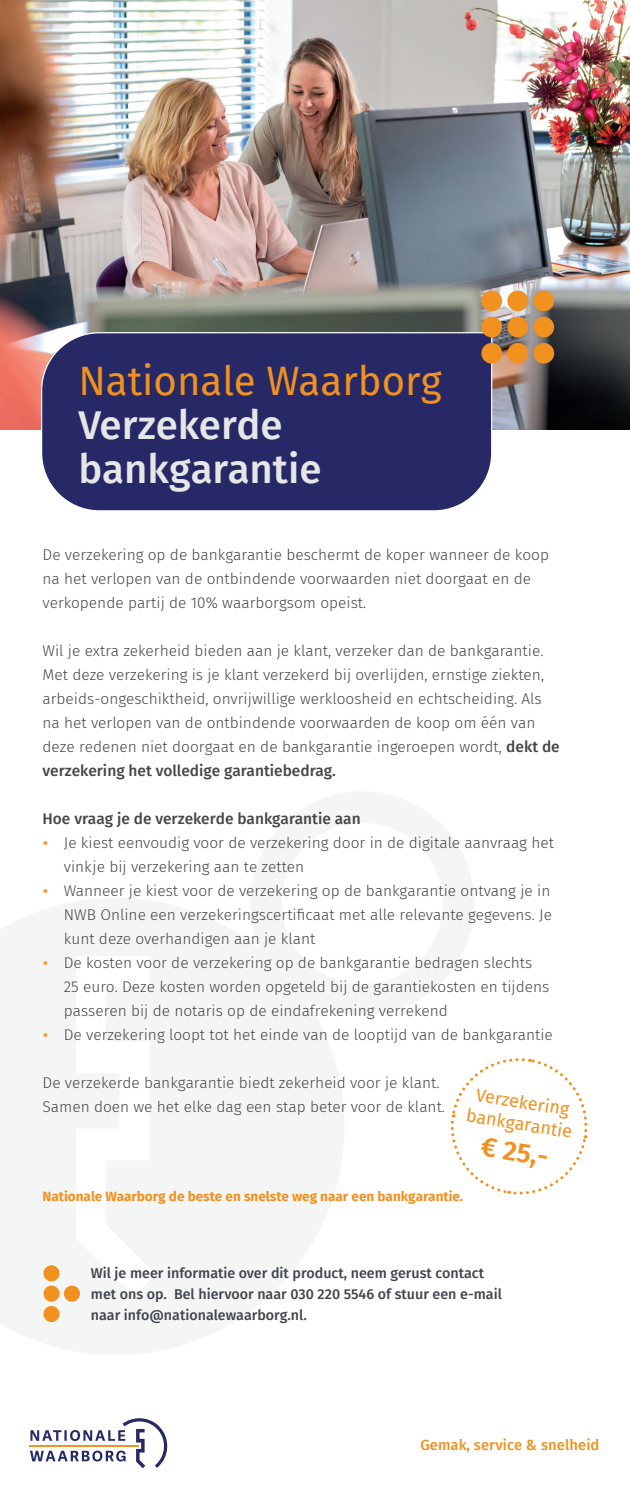
<style>
.page{position:relative;width:630px;height:1489px;background:#fff}
.page>*{position:absolute;margin:0;border:0;box-sizing:border-box;transform-origin:0 0}
.t1{font:500 40.2px/43.7px "Fira Sans";color:#e5e6e6}
.t2{font:40.2px "Fira Sans";color:#f09120}
.t3{font:600 27px "Fira Sans";color:#f09120}
.t4{font:17.85px/21.6px "Fira Sans";color:#f09120;text-align:center}
.t5{font:300 15.45px/24px "Fira Sans";color:#454647}
.t6{font:500 15.45px "Fira Sans";color:#454647}
.t7{font:500 14.7px "Fira Sans";letter-spacing:.005em;color:#f09120}
.t8{font:500 14.25px/21px "Fira Sans";color:#40444e}
.t9{font:700 13.5px "Fira Sans";color:#f09120}
.s1{font-weight:500}
.s2{color:#f39e3a}
</style>
<div class="page">
<img style="left:0;top:0;width:629px;height:429px">
<svg style="left:0;top:898px;width:344px;height:456px;fill:#f4f6f5"></svg>
<svg style="left:250px;top:792px;width:224px;height:223px"></svg>
<svg style="left:30px;top:1418px;width:138px;height:50px"></svg>
<div style="left:43px;top:1265px;width:17px;height:16px;background:#f09120;border-radius:50%"></div>
<div style="left:64px;top:1285px;width:16px;height:16px;background:#f09120;border-radius:50%"></div>
<div style="left:43px;top:1285px;width:17px;height:16px;background:#f09120;border-radius:50%"></div>
<div style="left:43px;top:1305px;width:17px;height:16px;background:#f09120;border-radius:50%"></div>
<div style="left:40px;top:331px;width:452px;height:180px;background:#262966"></div>
<div style="left:533px;top:290px;width:21px;height:21px;background:#f09120;border-radius:50%"></div>
<div style="left:533px;top:317px;width:21px;height:20px;background:#f09120;border-radius:50%"></div>
<div style="left:533px;top:343px;width:21px;height:20px;background:#f09120;border-radius:50%"></div>
<div style="left:507px;top:290px;width:21px;height:21px;background:#f09120;border-radius:50%"></div>
<div style="left:507px;top:317px;width:21px;height:20px;background:#f09120;border-radius:50%"></div>
<div style="left:507px;top:343px;width:21px;height:20px;background:#f09120;border-radius:50%"></div>
<div style="left:481px;top:290px;width:20px;height:21px;background:#f09120;border-radius:50%"></div>
<div style="left:481px;top:317px;width:20px;height:20px;background:#f09120;border-radius:50%"></div>
<div style="left:481px;top:343px;width:20px;height:20px;background:#f09120;border-radius:50%"></div>
<svg style="left:450px;top:1058px;width:138px;height:137px"></svg>
<h1 class="t2" style="left:78px;top:351px;width:364px">Nationale Waarborg</h1>
<h1 class="t1" style="left:78px;top:401px;width:244px">Verzekerde bankgarantie</h1>
<p class="t5" style="left:43px;top:542px;width:507px">De verzekering op de bankgarantie beschermt de koper wanneer de koop na het verlopen van de ontbindende voorwaarden niet doorgaat en de verkopende partij de 10% waarborgsom opeist.</p>
<p class="t5" style="left:43px;top:638px;width:518px">Wil je extra zekerheid bieden aan je klant, verzeker dan de bankgarantie.<br>Met deze verzekering is je klant verzekerd bij overlijden, ernstige ziekten, arbeids-ongeschiktheid, onvrijwillige werkloosheid en echtscheiding. Als na het verlopen van de ontbindende voorwaarden de koop om één van deze redenen niet doorgaat en de bankgarantie ingeroepen wordt, <span class="s1">dekt de verzekering het volledige garantiebedrag.</span></p>
<p class="t6" style="left:43px;top:806px;width:319px">Hoe vraag je de verzekerde bankgarantie aan</p>
<p class="t5" style="left:64px;top:830px;width:491px;text-indent:-21px"><span class="s2">•</span> Je kiest eenvoudig voor de verzekering door in de digitale aanvraag het vinkje bij verzekering aan te zetten</p>
<p class="t5" style="left:64px;top:878px;width:489px;text-align:justify;text-indent:-21px"><span class="s2">•</span> Wanneer je kiest voor de verzekering op de bankgarantie ontvang je in NWB Online een verzekeringscertificaat met alle relevante gegevens. Je kunt deze overhandigen aan je klant</p>
<p class="t5" style="left:64px;top:950px;width:486px;text-indent:-21px"><span class="s2">•</span> De kosten voor de verzekering op de bankgarantie bedragen slechts<br>25 euro. Deze kosten worden opgeteld bij de garantiekosten en tijdens passeren bij de notaris op de eindafrekening verrekend</p>
<p class="t5" style="left:43px;top:1022px;width:511px"><span class="s2">•</span> De verzekering loopt tot het einde van de looptijd van de bankgarantie</p>
<p class="t5" style="left:43px;top:1070px;width:404px">De verzekerde bankgarantie biedt zekerheid voor je klant.<br>Samen doen we het elke dag een stap beter voor de klant.</p>
<p class="t4" style="left:471px;top:1082px;width:108px;rotate:9deg">Verzekering bankgarantie</p>
<h2 class="t3" style="left:484px;top:1124px;width:69px;rotate:9deg">€ 25,-</h2>
<p class="t9" style="left:43px;top:1184px;width:422px">Nationale Waarborg de beste en snelste weg naar een bankgarantie.</p>
<p class="t8" style="left:91px;top:1261px;width:412px">Wil je meer informatie over dit product, neem gerust contact met ons op. Bel hiervoor naar 030 220 5546 of stuur een e-mail naar info@nationalewaarborg.nl.</p>
<p class="t7" style="left:420px;top:1432px;width:180px">Gemak, service &amp; snelheid</p>
</div>
